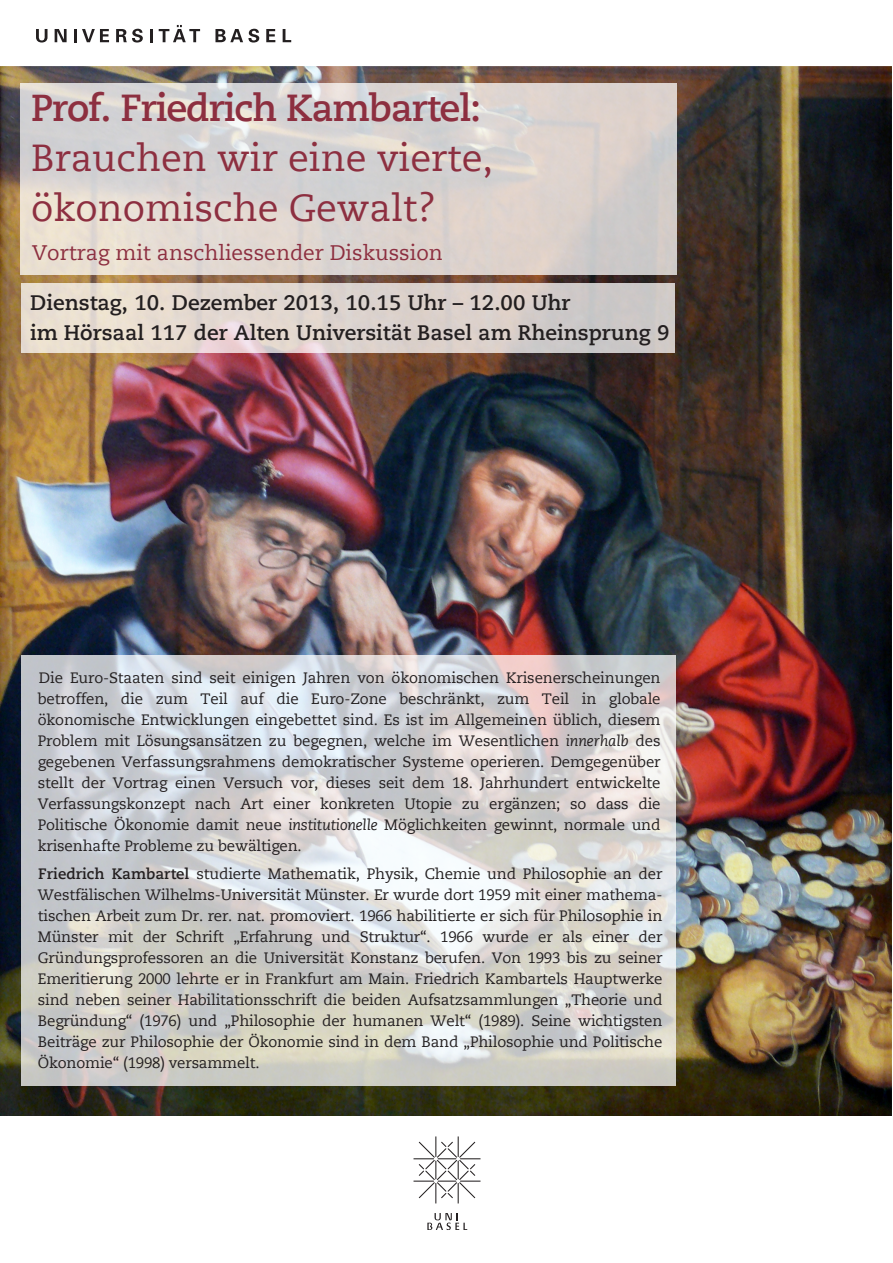
<style>
.page{position:relative;width:893px;height:1263px;background:#fff}
.page>*{position:absolute;margin:0;border:0;box-sizing:border-box;transform-origin:0 0}
.t1{font:37.5px/49.7px "Caecilia LT Std";color:#8d2f40}
.t2{font:700 37.5px "Caecilia LT Std";letter-spacing:-.03em;color:#8d2f40}
.t3{font:700 21px/30px "Caecilia LT Std";color:#231f20}
.t4{font:21px "Caecilia LT Std";color:#8d2f40}
.t5{font:15px/21px "Caecilia LT Std";letter-spacing:-.01em;color:#231f20;text-align:justify}
.s1{font-style:italic}
.s2{font-weight:700}
</style>
<div class="page">
<img style="left:0;top:67px;width:891px;height:1048px">
<svg style="left:21px;top:656px;width:655px;height:430px;background:#d4d4d3"></svg>
<div style="left:21px;top:283px;width:654px;height:69px;background:linear-gradient(to right,#efe1d4,#ccc6c7)"></div>
<svg style="left:20px;top:83px;width:657px;height:192px;background:#dad4d0"></svg>
<svg style="left:36px;top:29px;width:12px;height:14px"></svg>
<svg style="left:55px;top:29px;width:12px;height:13px"></svg>
<svg style="left:74px;top:29px;width:35px;height:13px"></svg>
<svg style="left:116px;top:29px;width:27px;height:14px"></svg>
<svg style="left:150px;top:29px;width:3px;height:13px"></svg>
<svg style="left:159px;top:25px;width:41px;height:17px"></svg>
<svg style="left:215px;top:29px;width:44px;height:14px"></svg>
<svg style="left:266px;top:29px;width:9px;height:13px"></svg>
<svg style="left:283px;top:29px;width:8px;height:13px"></svg>
<svg style="left:414px;top:1136px;width:66px;height:67px"></svg>
<svg style="left:427px;top:1213px;width:40px;height:17px"></svg>
<h1 class="t2" style="left:31px;top:86px;width:451px">Prof. Friedrich Kambartel:</h1>
<h1 class="t1" style="left:31px;top:134px;width:463px">Brauchen wir eine vierte, ökonomische Gewalt?</h1>
<h2 class="t4" style="left:32px;top:241px;width:412px">Vortrag mit anschliessender Diskussion</h2>
<h2 class="t3" style="left:30px;top:288px;width:641px">Dienstag, 10. Dezember 2013, 10.15 Uhr – 12.00 Uhr<br>im Hörsaal 117 der Alten Universität Basel am Rheinsprung 9</h2>
<p class="t5" style="left:38px;top:668px;width:624px">Die Euro-Staaten sind seit einigen Jahren von ökonomischen Krisenerscheinungen betroffen, die zum Teil auf die Euro-Zone beschränkt, zum Teil in globale ökonomische Entwicklungen eingebettet sind. Es ist im Allgemeinen üblich, diesem Problem mit Lösungsansätzen zu begegnen, welche im Wesentlichen <span class="s1">innerhalb</span> des gegebenen Verfassungsrahmens demokratischer Systeme operieren. Demgegenüber stellt der Vortrag einen Versuch vor, dieses seit dem 18. Jahrhundert entwickelte Verfassungskonzept nach Art einer konkreten Utopie zu ergänzen; so dass die Politische Ökonomie damit neue <span class="s1">institutionelle</span> Möglichkeiten gewinnt, normale und krisenhafte Probleme zu bewältigen.</p>
<p class="t5" style="left:38px;top:864px;width:626px"><span class="s2">Friedrich Kambartel</span> studierte Mathematik, Physik, Chemie und Philosophie an der Westfälischen Wilhelms-Universität Münster. Er wurde dort 1959 mit einer mathema&shy;tischen Arbeit zum Dr. rer. nat. promoviert. 1966 habilitierte er sich für Philosophie in Münster mit der Schrift „Erfahrung und Struktur“. 1966 wurde er als einer der Gründungsprofessoren an die Universität Konstanz berufen. Von 1993 bis zu seiner Emeritierung 2000 lehrte er in Frankfurt am Main. Friedrich Kambartels Hauptwerke sind neben seiner Habilitationsschrift die beiden Aufsatzsammlungen „Theorie und Begründung“ (1976) und „Philosophie der humanen Welt“ (1989). Seine wichtigsten Beiträge zur Philosophie der Ökonomie sind in dem Band „Philosophie und Politische Ökonomie“ (1998) versammelt.</p>
</div>
